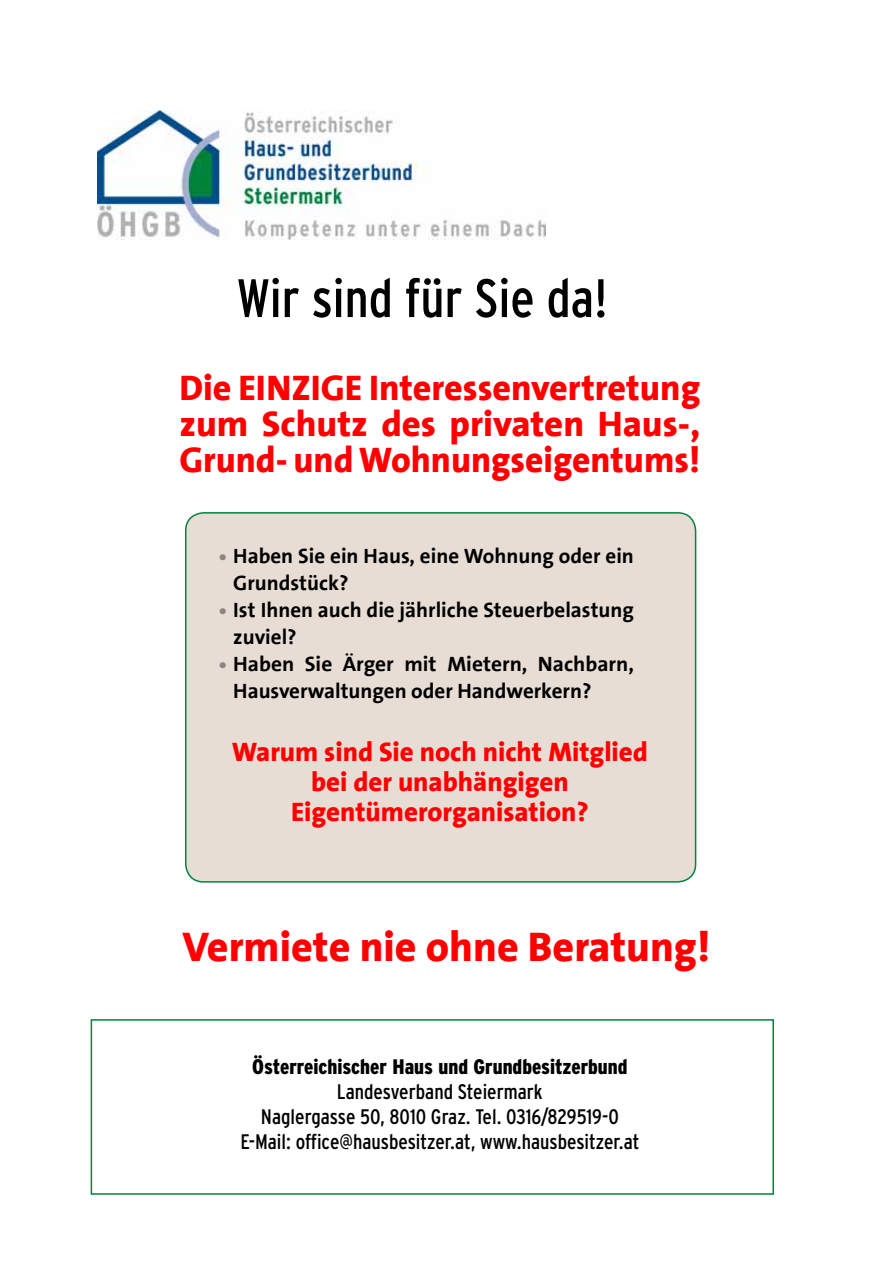
<style>
.page{position:relative;width:893px;height:1263px;background:#fff}
.page>*{position:absolute;margin:0;border:0;box-sizing:border-box;transform-origin:0 0}
.t1{font:condensed 54px "Interstate";color:#000}
.t2{font:800 42px "The Sans";color:#f00}
.t3{font:800 36px/36px "The Sans";color:#f00;text-align:justify}
.t4{font:800 27px/30px "The Sans";color:#f00;text-align:center}
.t5{font:700 21px/27px "The Sans";color:#000}
.t6{font:condensed 21px/25.2px "Interstate";color:#000;text-align:center}
.t7{font:900 condensed 21px "Interstate";color:#000}
.s1{font-weight:400;font-size:25.5px;color:#878786}
</style>
<div class="page">
<img style="left:98px;top:111px;width:447px;height:128px">
<div style="left:186px;top:513px;width:510px;height:369px;background:#e7ddd5;border-radius:18px"></div>
<div style="left:185px;top:512px;width:511px;height:371px;border:2px solid #00843d;border-radius:18px"></div>
<div style="left:91px;top:1019px;width:683px;height:176px;border:2px solid #00843d"></div>
<h1 class="t1" style="left:237px;top:268px;width:372px">Wir sind für Sie da!</h1>
<h3 class="t3" style="left:179px;top:371px;width:522px">Die EINZIGE Interessenvertretung zum Schutz des privaten Haus-, Grund- und Wohnungseigentums!</h3>
<p class="t5" style="left:233px;top:543px;width:402px;text-indent:-16px"><span class="s1">•</span> Haben Sie ein Haus, eine Wohnung oder ein<br>Grundstück?</p>
<p class="t5" style="left:233px;top:597px;width:402px;text-indent:-16px"><span class="s1">•</span> Ist Ihnen auch die jährliche Steuerbelastung zuviel?</p>
<p class="t5" style="left:233px;top:651px;width:402px;text-indent:-16px"><span class="s1">•</span> Haben Sie Ärger mit Mietern, Nachbarn,<br>Hausverwaltungen oder Handwerkern?</p>
<p class="t4" style="left:232px;top:737px;width:418px">Warum sind Sie noch nicht Mitglied bei der unabhängigen<br>Eigentümerorganisation?</p>
<h2 class="t2" style="left:183px;top:924px;width:529px">Vermiete nie ohne Beratung!</h2>
<p class="t7" style="left:252px;top:1054px;width:377px">Österreichischer Haus und Grundbesitzerbund</p>
<p class="t6" style="left:240px;top:1079px;width:401px">Landesverband Steiermark<br>Naglergasse 50, 8010 Graz. Tel. 0316/829519-0<br>E-Mail: office@hausbesitzer.at, www.hausbesitzer.at</p>
</div>
